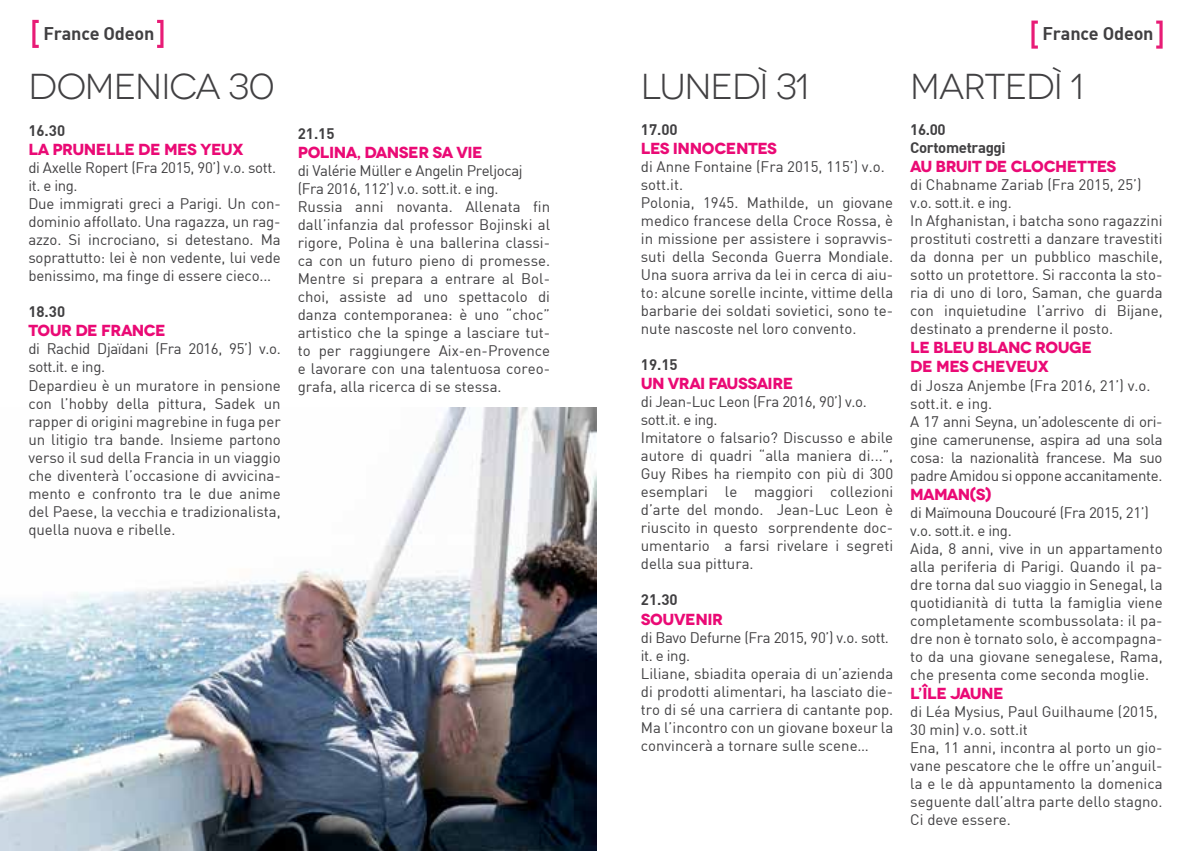
<style>
.page{position:relative;width:1191px;height:851px;background:#fff}
.page>*{position:absolute;margin:0;border:0;box-sizing:border-box;transform-origin:0 0}
.t1{font:36px "Novecentowide";letter-spacing:-.03em;color:#414042}
.t2{font:18px "DIN Bold";letter-spacing:-.01em;color:#414042}
.t3{font:700 16px/19.2px "Novecentowide";letter-spacing:-.03em;color:#ea0a75}
.t4{font:15px/18px "DIN";color:#414042}
.t5{font:15px/18px "DIN";letter-spacing:-.02em;color:#414042}
.t6{font:15px "DIN Bold";color:#414042}
.t7{font:15px/18px "DIN Bold";letter-spacing:-.025em;color:#414042}
</style>
<div class="page">
<img style="left:0;top:407px;width:597px;height:443px">
<svg style="left:32px;top:20px;width:7px;height:28px"></svg>
<svg style="left:157px;top:20px;width:6px;height:28px"></svg>
<svg style="left:1031px;top:21px;width:6px;height:28px"></svg>
<svg style="left:1156px;top:21px;width:6px;height:28px"></svg>
<p class="t2" style="left:43px;top:21px;width:113px">France Odeon</p>
<h1 class="t1" style="left:28px;top:65px;width:248px">DOMENICA 30</h1>
<p class="t6" style="left:28px;top:121px;width:38px">16.30</p>
<p class="t3" style="left:28px;top:140px;width:217px">LA PRUNELLE DE MES YEUX</p>
<p class="t4" style="left:28px;top:158px;width:254px">di Axelle Ropert (Fra 2015, 90’) v.o. sott. it. e ing.<br>Due immigrati greci a Parigi. Un con&shy;dominio affollato. Una ragazza, un rag&shy;azzo. Si incrociano, si detestano. Ma soprattutto: lei è non vedente, lui vede benissimo, ma finge di essere cieco...</p>
<p class="t6" style="left:28px;top:302px;width:38px">18.30</p>
<p class="t3" style="left:28px;top:321px;width:139px">TOUR DE FRANCE</p>
<p class="t4" style="left:28px;top:340px;width:254px">di Rachid Djaïdani (Fra 2016, 95’) v.o. sott.it. e ing.<br>Depardieu è un muratore in pensione con l’hobby della pittura, Sadek un rapper di origini magrebine in fuga per un litigio tra bande. Insieme partono verso il sud della Francia in un viaggio che diventerà l’occasione di avvicina&shy;mento e confronto tra le due anime del Paese, la vecchia e tradizionalista, quella nuova e ribelle.</p>
<p class="t6" style="left:298px;top:124px;width:38px">21.15</p>
<p class="t3" style="left:298px;top:143px;width:187px">POLINA, DANSER SA VIE</p>
<p class="t4" style="left:298px;top:161px;width:254px">di Valérie Müller e Angelin Preljocaj (Fra 2016, 112’) v.o. sott.it. e ing.<br>Russia anni novanta. Allenata fin dall’infanzia dal professor Bojinski al rigore, Polina è una ballerina classi&shy;ca con un futuro pieno di promesse.<br>Mentre si prepara a entrare al Bol&shy;choi, assiste ad uno spettacolo di danza contemporanea: è uno “choc” artistico che la spinge a lasciare tut&shy;to per raggiungere Aix-en-Provence e lavorare con una talentuosa coreo&shy;grafa, alla ricerca di se stessa.</p>
<h1 class="t1" style="left:641px;top:65px;width:170px">LUNEDÌ 31</h1>
<p class="t6" style="left:641px;top:119px;width:38px">17.00</p>
<p class="t3" style="left:641px;top:139px;width:138px">LES INNOCENTES</p>
<p class="t4" style="left:641px;top:157px;width:254px">di Anne Fontaine (Fra 2015, 115’) v.o. sott.it.<br>Polonia, 1945. Mathilde, un giovane medico francese della Croce Rossa, è in missione per assistere i sopravvis&shy;suti della Seconda Guerra Mondiale.<br>Una suora arriva da lei in cerca di aiu&shy;to: alcune sorelle incinte, vittime della barbarie dei soldati sovietici, sono te&shy;nute nascoste nel loro convento.</p>
<p class="t6" style="left:641px;top:355px;width:38px">19.15</p>
<p class="t3" style="left:641px;top:374px;width:154px">UN VRAI FAUSSAIRE</p>
<p class="t4" style="left:641px;top:392px;width:254px">di Jean-Luc Leon (Fra 2016, 90’) v.o. sott.it. e ing.<br>Imitatore o falsario? Discusso e abile autore di quadri “alla maniera di...”,<br>Guy Ribes ha riempito con più di 300 esemplari le maggiori collezioni d’arte del mondo. Jean-Luc Leon è riuscito in questo sorprendente doc&shy;umentario a farsi rivelare i segreti della sua pittura.</p>
<p class="t6" style="left:641px;top:590px;width:38px">21.30</p>
<p class="t3" style="left:641px;top:609px;width:84px">SOUVENIR</p>
<p class="t4" style="left:641px;top:628px;width:254px">di Bavo Defurne (Fra 2015, 90’) v.o. sott. it. e ing.<br>Liliane, sbiadita operaia di un’azienda di prodotti alimentari, ha lasciato die&shy;tro di sé una carriera di cantante pop.<br>Ma l’incontro con un giovane boxeur la convincerà a tornare sulle scene…</p>
<p class="t2" style="left:1042px;top:22px;width:113px">France Odeon</p>
<h1 class="t1" style="left:910px;top:65px;width:175px">MARTEDÌ 1</h1>
<p class="t7" style="left:910px;top:120px;width:97px">16.00<br>Cortometraggi</p>
<p class="t3" style="left:910px;top:157px;width:208px">AU BRUIT DE CLOCHETTES</p>
<p class="t4" style="left:910px;top:175px;width:254px">di Chabname Zariab (Fra 2015, 25’) v.o. sott.it. e ing.<br>In Afghanistan, i batcha sono ragazzini prostituti costretti a danzare travestiti da donna per un pubblico maschile, sotto un protettore. Si racconta la sto&shy;ria di uno di loro, Saman, che guarda con inquietudine l’arrivo di Bijane, destinato a prenderne il posto.</p>
<p class="t3" style="left:910px;top:338px;width:183px">LE BLEU BLANC ROUGE<br>DE MES CHEVEUX</p>
<p class="t5" style="left:910px;top:376px;width:254px">di Josza Anjembe (Fra 2016, 21’) v.o. sott.it. e ing.<br>A 17 anni Seyna, un’adolescente di ori&shy;gine camerunense, aspira ad una sola cosa: la nazionalità francese. Ma suo padre Amidou si oppone accanitamente.</p>
<p class="t3" style="left:910px;top:484px;width:83px">MAMAN(S)</p>
<p class="t4" style="left:910px;top:503px;width:254px">di Maïmouna Doucouré (Fra 2015, 21’) v.o. sott.it. e ing.<br>Aida, 8 anni, vive in un appartamento alla periferia di Parigi. Quando il pa&shy;dre torna dal suo viaggio in Senegal, la quotidianità di tutta la famiglia viene completamente scombussolata: il pa&shy;dre non è tornato solo, è accompagna&shy;to da una giovane senegalese, Rama, che presenta come seconda moglie.</p>
<p class="t3" style="left:910px;top:684px;width:95px">L’ÎLE JAUNE</p>
<p class="t4" style="left:910px;top:702px;width:254px">di Léa Mysius, Paul Guilhaume (2015,<br>30 min) v.o. sott.it<br>Ena, 11 anni, incontra al porto un gio&shy;vane pescatore che le offre un’anguil&shy;la e le dà appuntamento la domenica seguente dall’altra parte dello stagno.<br>Ci deve essere.</p>
</div>
